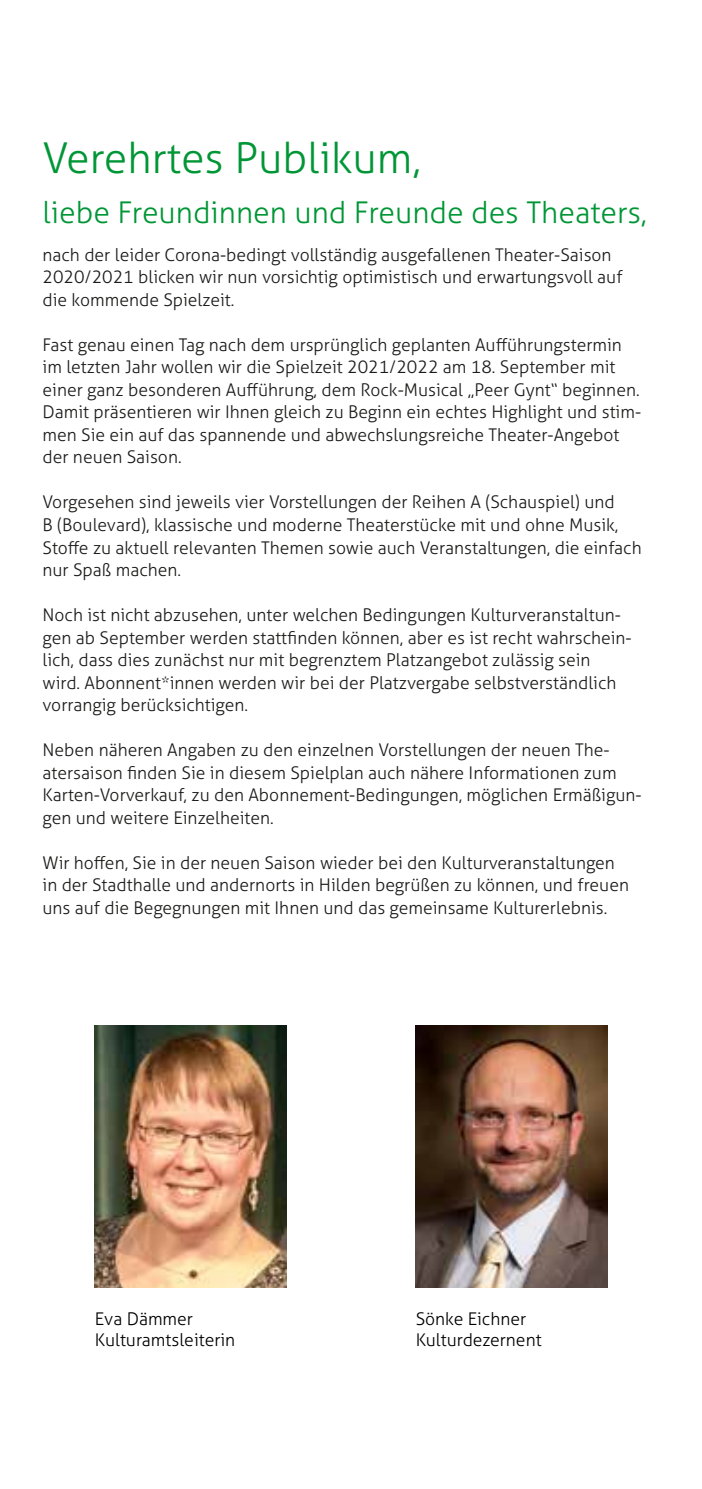
<style>
.page{position:relative;width:702px;height:1489px;background:#fff}
.page>*{position:absolute;margin:0;border:0;box-sizing:border-box;transform-origin:0 0}
.t1{font:300 42.5px "Aller";color:#009636}
.t2{font:300 30px "Aller";color:#009636}
.t3{font:300 17.5px/22.5px "Aller";color:#1b1b1a}
.t4{font:300 17.5px/21px "Aller";color:#000}
</style>
<div class="page">
<img style="left:95px;top:1025px;width:191px;height:262px">
<img style="left:415px;top:1025px;width:192px;height:262px">
<h1 class="t1" style="left:43px;top:132px;width:380px">Verehrtes Publikum,</h1>
<h2 class="t2" style="left:43px;top:194px;width:606px">liebe Freundinnen und Freunde des Theaters,</h2>
<p class="t3" style="left:43px;top:243px;width:581px">nach der leider Corona-bedingt vollständig ausgefallenen Theater-Saison<br>2020/2021 blicken wir nun vorsichtig optimistisch und erwartungsvoll auf die kommende Spielzeit.</p>
<p class="t3" style="left:43px;top:333px;width:600px">Fast genau einen Tag nach dem ursprünglich geplanten Aufführungstermin im letzten Jahr wollen wir die Spielzeit 2021/2022 am 18. September mit einer ganz besonderen Aufführung, dem Rock-Musical „Peer Gynt“ beginnen.<br>Damit präsentieren wir Ihnen gleich zu Beginn ein echtes Highlight und stim&shy;men Sie ein auf das spannende und abwechslungsreiche Theater-Angebot der neuen Saison.</p>
<p class="t3" style="left:43px;top:491px;width:600px">Vorgesehen sind jeweils vier Vorstellungen der Reihen A (Schauspiel) und<br>B (Boulevard), klassische und moderne Theaterstücke mit und ohne Musik, Stoffe zu aktuell relevanten Themen sowie auch Veranstaltungen, die einfach nur Spaß machen.</p>
<p class="t3" style="left:43px;top:603px;width:590px">Noch ist nicht abzusehen, unter welchen Bedingungen Kulturveranstaltun&shy;gen ab September werden stattfinden können, aber es ist recht wahrschein&shy;lich, dass dies zunächst nur mit begrenztem Platzangebot zulässig sein wird. Abonnent*innen werden wir bei der Platzvergabe selbstverständlich vorrangig berücksichtigen.</p>
<p class="t3" style="left:43px;top:738px;width:600px">Neben näheren Angaben zu den einzelnen Vorstellungen der neuen The&shy;atersaison finden Sie in diesem Spielplan auch nähere Informationen zum Karten-Vorverkauf, zu den Abonnement-Bedingungen, möglichen Ermäßigun&shy;gen und weitere Einzelheiten.</p>
<p class="t3" style="left:43px;top:851px;width:588px">Wir hoffen, Sie in der neuen Saison wieder bei den Kulturveranstaltungen in der Stadthalle und andernorts in Hilden begrüßen zu können, und freuen uns auf die Begegnungen mit Ihnen und das gemeinsame Kulturerlebnis.</p>
<p class="t4" style="left:95px;top:1308px;width:142px">Eva Dämmer<br>Kulturamtsleiterin</p>
<p class="t4" style="left:415px;top:1308px;width:127px">Sönke Eichner<br>Kulturdezernent</p>
</div>
